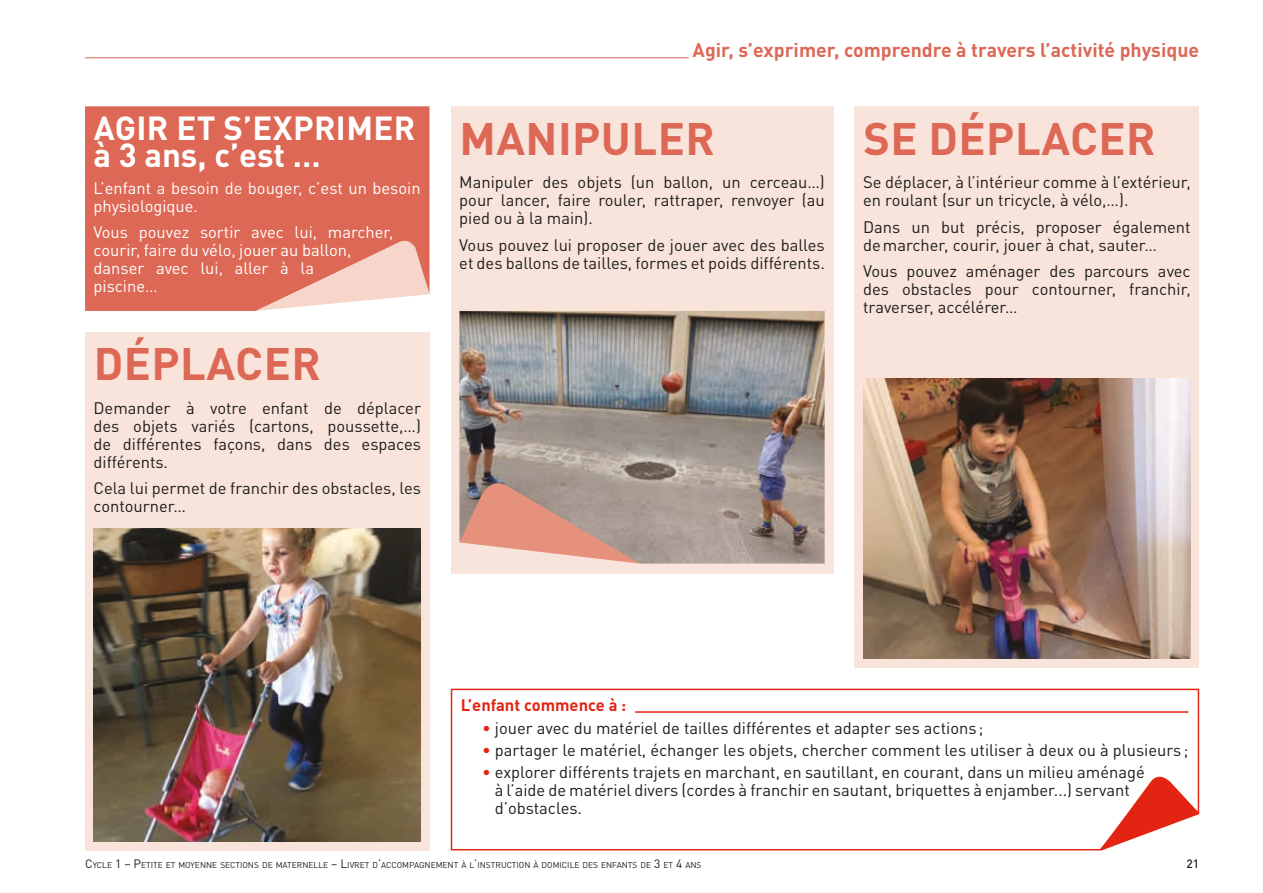
<style>
.page{position:relative;width:1263px;height:893px;background:#fff}
.page>*{position:absolute;margin:0;border:0;box-sizing:border-box;transform-origin:0 0}
.Titre_bloc_verbe{font:700 45px "DINOT";letter-spacing:.01em;color:#dd6855}
.Titre_bloc_age_Blanc{font:700 33px/27px "DINOT";letter-spacing:.01em;color:#fff}
.t1{font:700 19.5px "DINOT";color:#dd6855}
.Txt_normal{font:16.5px/18px "DINOT";color:#1d1d1b}
.Txt_normal-2{font:16.5px/18px "DINOT";color:#fff}
.Entete_ENFANT_COMMEN{font:700 16.5px "DINOT";color:#e42413}
.t2{font:500 12px "DINOT";color:#1d1d1b}
.t3{font:8.4px "DINOT";color:#1d1d1b}
.s1{color:#e42413}
.s2{font-size:12px}
</style>
<div class="page">
<hr style="left:85px;top:57px;width:604px;height:1px;background:#dd6855">
<div style="left:85px;top:332px;width:344px;height:518px;background:#f9e4dc"></div>
<div style="left:854px;top:106px;width:345px;height:562px;background:#f9e4dc"></div>
<div style="left:451px;top:106px;width:382px;height:468px;background:#f9e4dc"></div>
<div style="left:85px;top:106px;width:344px;height:205px;background:#dd6855"></div>
<img style="left:94px;top:528px;width:327px;height:314px">
<img style="left:863px;top:379px;width:327px;height:280px">
<img style="left:459px;top:311px;width:366px;height:253px">
<svg style="left:459px;top:477px;width:181px;height:87px;background:#c79d90"></svg>
<svg style="left:256px;top:236px;width:173px;height:75px;background:#eaa496"></svg>
<svg style="left:450px;top:688px;width:750px;height:163px"></svg>
<svg style="left:1097px;top:771px;width:103px;height:80px"></svg>
<p class="Titre_bloc_age_Blanc" style="left:94px;top:114px;width:323px">AGIR ET S’EXPRIMER à 3 ans, c’est …</p>
<p class="Txt_normal-2" style="left:94px;top:178px;width:329px">L’enfant a besoin de bouger, c’est un besoin physiologique.</p>
<p class="Txt_normal-2" style="left:94px;top:223px;width:302px">Vous pouvez sortir avec lui, marcher, courir, faire du vélo, jouer au ballon, danser avec lui, aller à la<br>piscine…</p>
<p class="Titre_bloc_verbe" style="left:94px;top:335px;width:228px">DÉPLACER</p>
<p class="Txt_normal" style="left:94px;top:399px;width:329px;text-align:justify">Demander à votre enfant de déplacer des objets variés (cartons, poussette,…) de différentes façons, dans des espaces différents.</p>
<p class="Txt_normal" style="left:94px;top:479px;width:329px">Cela lui permet de franchir des obstacles, les contourner…</p>
<p class="t1" style="left:693px;top:38px;width:508px">Agir, s’exprimer, comprendre à travers l’activité physique</p>
<p class="Titre_bloc_verbe" style="left:459px;top:109px;width:257px">MANIPULER</p>
<p class="Titre_bloc_verbe" style="left:863px;top:109px;width:294px">SE DÉPLACER</p>
<p class="Txt_normal" style="left:459px;top:173px;width:367px;text-align:justify">Manipuler des objets (un ballon, un cerceau…) pour lancer, faire rouler, rattraper, renvoyer (au pied ou à la main).</p>
<p class="Txt_normal" style="left:459px;top:235px;width:367px">Vous pouvez lui proposer de jouer avec des balles et des ballons de tailles, formes et poids différents.</p>
<p class="Txt_normal" style="left:863px;top:173px;width:329px">Se déplacer, à l’intérieur comme à l’extérieur, en roulant (sur un tricycle, à vélo,…).</p>
<p class="Txt_normal" style="left:863px;top:217px;width:329px">Dans un but précis, proposer également demarcher, courir, jouer à chat, sauter…</p>
<p class="Txt_normal" style="left:863px;top:262px;width:329px;text-align:justify">Vous pouvez aménager des parcours avec des obstacles pour contourner, franchir, traverser, accélérer…</p>
<p class="Entete_ENFANT_COMMEN" style="left:461px;top:694px;width:167px">L’enfant commence à :</p>
<p class="Txt_normal" style="left:482px;top:718px;width:503px"><span class="s1">•</span> jouer avec du matériel de tailles différentes et adapter ses actions ;</p>
<p class="Txt_normal" style="left:482px;top:740px;width:708px"><span class="s1">•</span> partager le matériel, échanger les objets, chercher comment les utiliser à deux ou à plusieurs ;</p>
<p class="Txt_normal" style="left:482px;top:763px;width:664px"><span class="s1">•</span> explorer différents trajets en marchant, en sautillant, en courant, dans un milieu aménagé</p>
<p class="Txt_normal" style="left:495px;top:781px;width:637px">à l’aide de matériel divers (cordes à franchir en sautant, briquettes à enjamber...) servant</p>
<p class="Txt_normal" style="left:495px;top:799px;width:89px">d’obstacles.</p>
<p class="t3" style="left:85px;top:860px;width:618px"><span class="s2">C</span>YCLE <span class="s2">1 – P</span>ETITE ET MOYENNE SECTIONS DE MATERNELLE <span class="s2">– L</span>IVRET D<span class="s2">’</span>ACCOMPAGNEMENT À L<span class="s2">’</span>INSTRUCTION À DOMICILE DES ENFANTS DE <span class="s2">3</span> ET <span class="s2">4</span> ANS</p>
<p class="t2" style="left:1186px;top:856px;width:14px">21</p>
</div>
